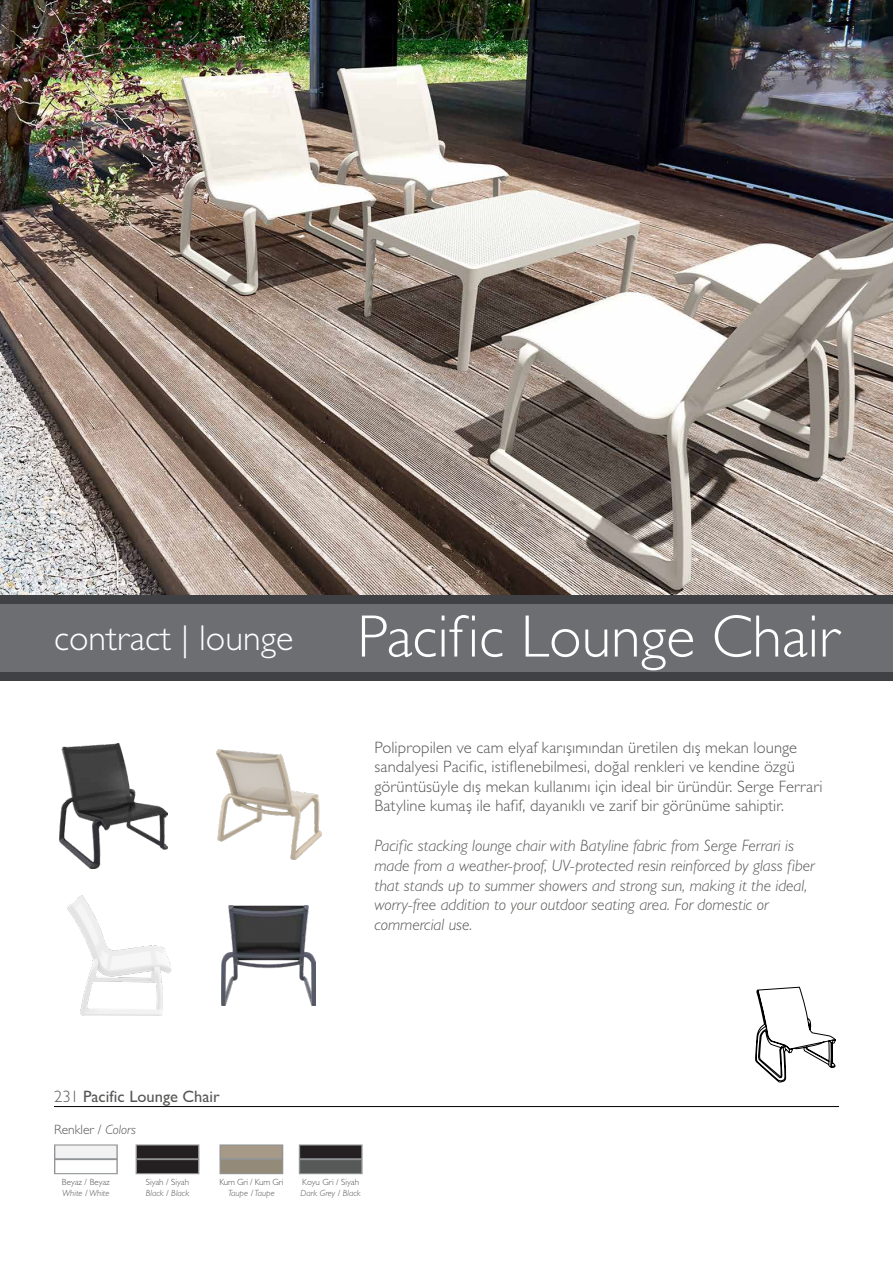
<style>
.page{position:relative;width:893px;height:1263px;background:#fff}
.page>*{position:absolute;margin:0;border:0;box-sizing:border-box;transform-origin:0 0}
.t1{font:300 60.15px "Gill Sans";color:#fff}
.t2{font:italic 300 16.5px/19.8px "Gill Sans";color:#575756}
.t3{font:300 16.5px/19.6px "Gill Sans";letter-spacing:.01em;color:#575756}
.t4{font:16.5px "Gill Sans";color:#575756}
.t5{font:300 13.5px "Gill Sans";color:#575756}
.t6{font:italic 300 9px "Gill Sans";color:#575756}
.t7{font:300 9px "Gill Sans";color:#575756}
.t8{font:300 9px "Gill Sans";letter-spacing:-.025em;color:#575756}
.s1{font-size:36px}
.s2{font-weight:300}
.s3{font-style:italic}
</style>
<div class="page">
<svg style="left:219px;top:1144px;width:64px;height:30px;background:#9d9485"></svg>
<img style="left:216px;top:750px;width:105px;height:110px">
<img style="left:67px;top:895px;width:104px;height:120px">
<img style="left:222px;top:905px;width:93px;height:101px">
<img style="left:59px;top:744px;width:108px;height:124px">
<img style="left:0;top:0;width:893px;height:595px">
<svg style="left:54px;top:1144px;width:64px;height:30px"></svg>
<svg style="left:136px;top:1144px;width:63px;height:30px;background:#383436"></svg>
<svg style="left:299px;top:1144px;width:64px;height:30px;background:#4f4e4f"></svg>
<div style="left:0;top:604px;width:893px;height:68px;background:#6c6e72"></div>
<div style="left:0;top:672px;width:893px;height:8px;background:#3f4144"></div>
<div style="left:0;top:595px;width:893px;height:9px;background:#3f4144"></div>
<svg style="left:755px;top:987px;width:81px;height:95px"></svg>
<hr style="left:54px;top:1106px;width:785px;height:1px;background:#000">
<h1 class="t1" style="left:54px;top:601px;width:786px"><span class="s1">contract | lounge</span> Pacific Lounge Chair</h1>
<p class="t3" style="left:374px;top:737px;width:450px">Polipropilen ve cam elyaf karışımından üretilen dış mekan lounge sandalyesi Pacific, istiflenebilmesi, doğal renkleri ve kendine özgü görüntüsüyle dış mekan kullanımı için ideal bir üründür. Serge Ferrari Batyline kumaş ile hafif, dayanıklı ve zarif bir görünüme sahiptir.</p>
<p class="t2" style="left:374px;top:835px;width:442px">Pacific stacking lounge chair with Batyline fabric from Serge Ferrari is made from a weather-proof, UV-protected resin reinforced by glass fiber that stands up to summer showers and strong sun, making it the ideal, worry-free addition to your outdoor seating area. For domestic or commercial use.</p>
<p class="t4" style="left:54px;top:1087px;width:167px"><span class="s2">231</span> Pacific Lounge Chair</p>
<p class="t5" style="left:54px;top:1122px;width:84px">Renkler / <span class="s3">Colors</span></p>
<p class="t7" style="left:62px;top:1177px;width:49px">Beyaz / Beyaz</p>
<p class="t6" style="left:62px;top:1188px;width:49px">White / White</p>
<p class="t7" style="left:146px;top:1177px;width:45px">Siyah / Siyah</p>
<p class="t6" style="left:146px;top:1188px;width:45px">Black / Black</p>
<p class="t8" style="left:219px;top:1177px;width:65px">Kum Gri / Kum Gri</p>
<p class="t6" style="left:228px;top:1188px;width:48px">Taupe / Taupe</p>
<p class="t7" style="left:302px;top:1177px;width:58px">Koyu Gri / Siyah</p>
<p class="t6" style="left:301px;top:1188px;width:62px">Dark Grey / Black</p>
</div>
